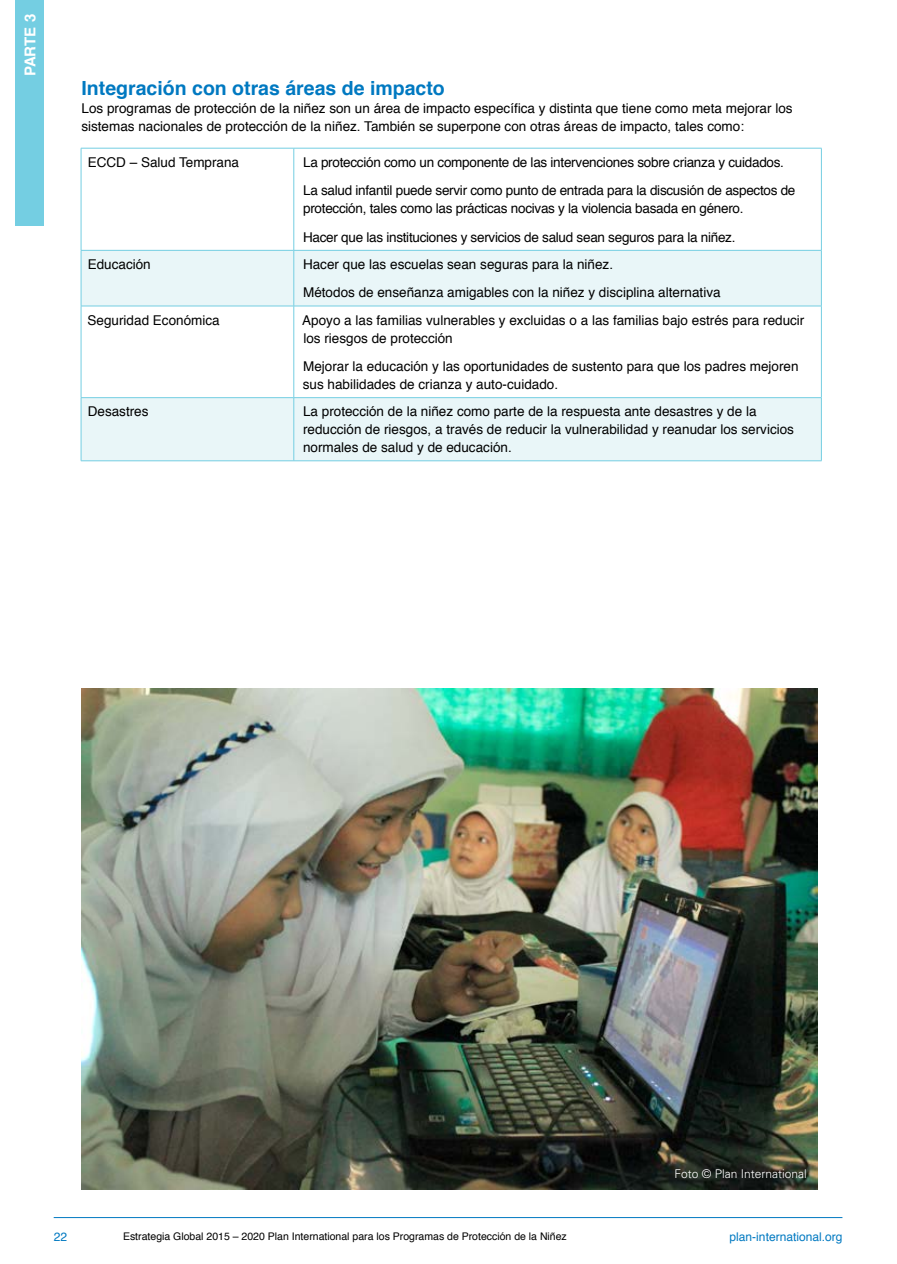
<style>
.page{position:relative;width:897px;height:1264px;background:#fff}
.page>*{position:absolute;margin:0;border:0;box-sizing:border-box;transform-origin:0 0}
.t1{font:700 19.5px "Helvetica";color:#0079c1}
.t2{font:700 15px "Helvetica";color:#fff}
.t3{font:13.5px/18px "Helvetica";color:#000}
.t4{font:13.5px/28.5px "Helvetica";letter-spacing:-.02em;color:#000}
.t5{font:12px "Helvetica";color:#0079c1}
.t6{font:300 12px "Univers";color:#fff}
.t7{font:10.5px "Helvetica";color:#000}
</style>
<div class="page">
<hr style="left:54px;top:1217px;width:788px;height:1px;background:#0079c1">
<div style="left:16px;top:0;width:28px;height:226px;background:#74cee2"></div>
<svg style="left:82px;top:149px;width:739px;height:101px"></svg>
<svg style="left:82px;top:251px;width:739px;height:209px;fill:#e9f6f8"></svg>
<hr style="left:81px;top:148px;width:213px;height:1px;background:#74cee2">
<hr style="left:81px;top:148px;width:1px;height:102px;background:#74cee2">
<hr style="left:294px;top:148px;width:527px;height:1px;background:#74cee2">
<hr style="left:293px;top:148px;width:1px;height:102px;background:#74cee2">
<hr style="left:821px;top:148px;width:1px;height:102px;background:#74cee2">
<hr style="left:81px;top:250px;width:213px;height:1px;background:#74cee2">
<hr style="left:81px;top:250px;width:1px;height:56px;background:#74cee2">
<hr style="left:294px;top:250px;width:527px;height:1px;background:#74cee2">
<hr style="left:293px;top:250px;width:1px;height:56px;background:#74cee2">
<hr style="left:821px;top:250px;width:1px;height:56px;background:#74cee2">
<hr style="left:81px;top:306px;width:213px;height:1px;background:#74cee2">
<hr style="left:81px;top:306px;width:1px;height:91px;background:#74cee2">
<hr style="left:294px;top:306px;width:527px;height:1px;background:#74cee2">
<hr style="left:293px;top:306px;width:1px;height:91px;background:#74cee2">
<hr style="left:821px;top:306px;width:1px;height:91px;background:#74cee2">
<hr style="left:81px;top:397px;width:213px;height:1px;background:#74cee2">
<hr style="left:81px;top:398px;width:1px;height:62px;background:#74cee2">
<hr style="left:294px;top:397px;width:527px;height:1px;background:#74cee2">
<hr style="left:293px;top:398px;width:1px;height:62px;background:#74cee2">
<hr style="left:821px;top:398px;width:1px;height:62px;background:#74cee2">
<hr style="left:81px;top:460px;width:213px;height:1px;background:#74cee2">
<hr style="left:294px;top:460px;width:527px;height:1px;background:#74cee2">
<img style="left:81px;top:689px;width:736px;height:500px">
<p class="t2" style="left:18px;top:76px;width:64px;rotate:-90deg">Parte 3</p>
<h1 class="t1" style="left:82px;top:73px;width:365px">Integración con otras áreas de impacto</h1>
<p class="t3" style="left:81px;top:100px;width:712px">Los programas de protección de la niñez son un área de impacto específica y distinta que tiene como meta mejorar los sistemas nacionales de protección de la niñez. También se superpone con otras áreas de impacto, tales como:</p>
<p class="t3" style="left:88px;top:153px;width:153px">ECCD – Salud Temprana</p>
<p class="t4" style="left:303px;top:148px;width:494px">La protección como un componente de las intervenciones sobre crianza y cuidados.<br>La salud infantil puede servir como punto de entrada para la discusión de aspectos de</p>
<p class="t4" style="left:303px;top:195px;width:442px">protección, tales como las prácticas nocivas y la violencia basada en género.<br>Hacer que las instituciones y servicios de salud sean seguros para la niñez.</p>
<p class="t3" style="left:88px;top:256px;width:65px">Educación</p>
<p class="t3" style="left:303px;top:250px;width:419px;line-height:28.5px">Hacer que las escuelas sean seguras para la niñez.<br>Métodos de enseñanza amigables con la niñez y disciplina alternativa</p>
<p class="t3" style="left:88px;top:311px;width:134px">Seguridad Económica</p>
<p class="t3" style="left:302px;top:311px;width:503px">Apoyo a las familias vulnerables y excluidas o a las familias bajo estrés para reducir los riesgos de protección</p>
<p class="t3" style="left:303px;top:358px;width:497px">Mejorar la educación y las oportunidades de sustento para que los padres mejoren sus habilidades de crianza y auto-cuidado.</p>
<p class="t3" style="left:88px;top:403px;width:62px">Desastres</p>
<p class="t3" style="left:303px;top:403px;width:492px">La protección de la niñez como parte de la respuesta ante desastres y de la reducción de riesgos, a través de reducir la vulnerabilidad y reanudar los servicios normales de salud y de educación.</p>
<p class="t6" style="left:674px;top:1166px;width:134px">Foto © Plan International</p>
<p class="t5" style="left:54px;top:1227px;width:15px">22</p>
<p class="t7" style="left:123px;top:1227px;width:445px">Estrategia Global 2015 – 2020 Plan International para los Programas de Protección de la Niñez</p>
<p class="t5" style="left:729px;top:1227px;width:114px">plan-international.org</p>
</div>
